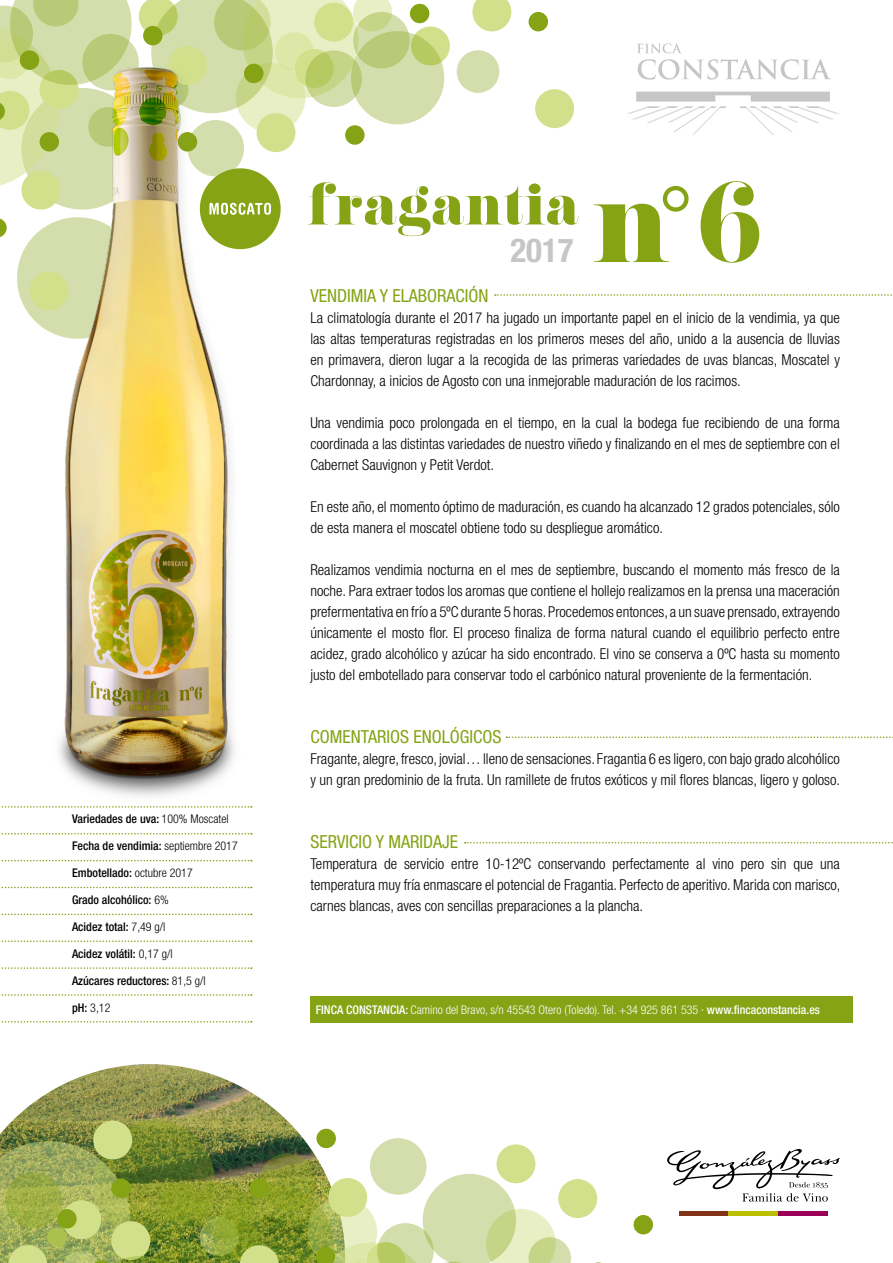
<style>
.page{position:relative;width:893px;height:1263px;background:#fff}
.page>*{position:absolute;margin:0;border:0;box-sizing:border-box;transform-origin:0 0}
.t1{font:109.5px "Pistilli";color:#86a315}
.t2{font:54px "Pistilli";color:#86a315}
.t3{font:700 condensed 33px "Helvetica Neue";color:#c6c6c6}
.t4{font:condensed 18px "Helvetica Neue";color:#86a315}
.t5{font:300 condensed 15px/21px "Helvetica Neue";color:#000;text-align:justify}
.t6{font:500 condensed 12px "Helvetica Neue";color:#000}
.t7{font:300 condensed 12px "Helvetica Neue";color:#fff}
.t8{font:300 condensed 12px "Helvetica Neue";color:#000}
.s1{font-weight:300}
.s2{font-weight:500}
.s3{font-size:90px}
</style>
<div class="page">
<img style="left:0;top:1064px;width:336px;height:77px">
<hr style="left:679px;top:1211px;width:49px;height:4px;background:#813318">
<hr style="left:728px;top:1211px;width:50px;height:4px;background:#bcbe00">
<hr style="left:778px;top:1211px;width:50px;height:4px;background:#9b0058">
<svg style="left:667px;top:1149px;width:173px;height:53px"></svg>
<svg style="left:1px;top:806px;width:251px;height:2px"></svg>
<svg style="left:495px;top:294px;width:397px;height:2px"></svg>
<svg style="left:506px;top:736px;width:387px;height:2px"></svg>
<svg style="left:465px;top:842px;width:428px;height:1px"></svg>
<svg style="left:1px;top:833px;width:251px;height:1px"></svg>
<svg style="left:1px;top:860px;width:251px;height:1px"></svg>
<svg style="left:1px;top:887px;width:251px;height:1px"></svg>
<svg style="left:1px;top:914px;width:251px;height:1px"></svg>
<svg style="left:1px;top:940px;width:251px;height:2px"></svg>
<svg style="left:1px;top:967px;width:251px;height:2px"></svg>
<svg style="left:1px;top:994px;width:251px;height:2px"></svg>
<svg style="left:1px;top:1021px;width:251px;height:1px"></svg>
<svg style="left:627px;top:43px;width:212px;height:92px"></svg>
<svg style="left:261px;top:174px;width:20px;height:70px"></svg>
<div style="left:529px;top:12px;width:19px;height:19px;background:#86a315;border-radius:50%"></div>
<div style="left:257px;top:113px;width:38px;height:39px;background:#d2df8b;border-radius:50%"></div>
<div style="left:411px;top:27px;width:39px;height:38px;background:#d2df8b;border-radius:50%"></div>
<svg style="left:472px;top:0;width:39px;height:31px"></svg>
<div style="left:535px;top:89px;width:39px;height:39px;background:#d2df8b;border-radius:50%"></div>
<div style="left:21px;top:171px;width:39px;height:39px;background:#d2df8b;border-radius:50%"></div>
<svg style="left:236px;top:63px;width:69px;height:70px"></svg>
<svg style="left:139px;top:0;width:253px;height:113px;background:#d7e2a7"></svg>
<svg style="left:351px;top:31px;width:93px;height:93px;background:#d0dba4"></svg>
<svg style="left:353px;top:12px;width:57px;height:57px;background:#c1d087"></svg>
<svg style="left:305px;top:50px;width:57px;height:57px;background:#c4d385"></svg>
<div style="left:457px;top:50px;width:42px;height:43px;background:#d4dead;border-radius:50%"></div>
<svg style="left:0;top:0;width:132px;height:189px;background:#d2dda1"></svg>
<div style="left:20px;top:50px;width:19px;height:20px;background:#86a315;border-radius:50%"></div>
<div style="left:143px;top:26px;width:20px;height:19px;background:#86a315;border-radius:50%"></div>
<div style="left:345px;top:125px;width:20px;height:20px;background:#86a315;border-radius:50%"></div>
<div style="left:410px;top:4px;width:19px;height:19px;background:#86a315;border-radius:50%"></div>
<div style="left:244px;top:64px;width:19px;height:19px;background:#86a315;border-radius:50%"></div>
<div style="left:168px;top:46px;width:39px;height:39px;background:#d2df8b;border-radius:50%"></div>
<div style="left:17px;top:217px;width:122px;height:122px;background:#d4dead;border-radius:50%"></div>
<div style="left:30px;top:272px;width:39px;height:38px;background:#d2df8b;border-radius:50%"></div>
<svg style="left:0;top:218px;width:7px;height:19px"></svg>
<img style="left:38px;top:55px;width:223px;height:741px">
<svg style="left:93px;top:1120px;width:122px;height:122px"></svg>
<div style="left:93px;top:1120px;width:39px;height:39px;background:#d2df8b;border-radius:50%"></div>
<div style="left:634px;top:1215px;width:19px;height:19px;background:#86a315;border-radius:50%"></div>
<img style="left:0;top:1141px;width:571px;height:122px">
<div style="left:558px;top:1179px;width:39px;height:39px;background:#d2df8b;border-radius:50%"></div>
<div style="left:316px;top:1129px;width:20px;height:19px;background:#86a315;border-radius:50%"></div>
<div style="left:310px;top:996px;width:543px;height:26px;background:#86a315"></div>
<p class="t6" style="left:72px;top:812px;width:158px">Variedades de uva: <span class="s1">100% Moscatel</span></p>
<p class="t6" style="left:72px;top:839px;width:167px">Fecha de vendimia: <span class="s1">septiembre 2017</span></p>
<p class="t6" style="left:72px;top:866px;width:122px">Embotellado: <span class="s1">octubre 2017</span></p>
<p class="t6" style="left:72px;top:893px;width:98px">Grado alcohólico: <span class="s1">6%</span></p>
<p class="t6" style="left:72px;top:920px;width:95px">Acidez total: <span class="s1">7,49 g/l</span></p>
<p class="t6" style="left:72px;top:947px;width:102px">Acidez volátil: <span class="s1">0,17 g/l</span></p>
<p class="t6" style="left:72px;top:974px;width:135px">Azúcares reductores: <span class="s1">81,5 g/l</span></p>
<p class="t8" style="left:72px;top:1001px;width:40px"><span class="s2">pH:</span> 3,12</p>
<h2 class="t2" style="left:307px;top:169px;width:273px">fragantia</h2>
<h3 class="t3" style="left:510px;top:230px;width:65px">2017</h3>
<h1 class="t1" style="left:593px;top:150px;width:174px">n<span class="s3">º</span> 6</h1>
<p class="t4" style="left:310px;top:285px;width:180px">VENDIMIA Y ELABORACIÓN</p>
<p class="t5" style="left:310px;top:307px;width:531px">La climatología durante el 2017 ha jugado un importante papel en el inicio de la vendimia, ya que las altas temperaturas registradas en los primeros meses del año, unido a la ausencia de lluvias en primavera, dieron lugar a la recogida de las primeras variedades de uvas blancas, Moscatel y Chardonnay, a inicios de Agosto con una inmejorable maduración de los racimos.</p>
<p class="t5" style="left:310px;top:412px;width:531px">Una vendimia poco prolongada en el tiempo, en la cual la bodega fue recibiendo de una forma coordinada a las distintas variedades de nuestro viñedo y finalizando en el mes de septiembre con el Cabernet Sauvignon y Petit Verdot.</p>
<p class="t5" style="left:310px;top:496px;width:531px">En este año, el momento óptimo de maduración, es cuando ha alcanzado 12 grados potenciales, sólo de esta manera el moscatel obtiene todo su despliegue aromático.</p>
<p class="t5" style="left:310px;top:559px;width:531px">Realizamos vendimia nocturna en el mes de septiembre, buscando el momento más fresco de la noche. Para extraer todos los aromas que contiene el hollejo realizamos en la prensa una maceración prefermentativa en frío a 5ºC durante 5 horas. Procedemos entonces, a un suave prensado, extrayendo únicamente el mosto flor. El proceso finaliza de forma natural cuando el equilibrio perfecto entre acidez, grado alcohólico y azúcar ha sido encontrado. El vino se conserva a 0ºC hasta su momento justo del embotellado para conservar todo el carbónico natural proveniente de la fermentación.</p>
<p class="t4" style="left:310px;top:726px;width:193px">COMENTARIOS ENOLÓGICOS</p>
<p class="t5" style="left:310px;top:748px;width:531px">Fragante, alegre, fresco, jovial… lleno de sensaciones. Fragantia 6 es ligero, con bajo grado alcohólico y un gran predominio de la fruta. Un ramillete de frutos exóticos y mil flores blancas, ligero y goloso.</p>
<p class="t4" style="left:310px;top:831px;width:149px">SERVICIO Y MARIDAJE</p>
<p class="t5" style="left:310px;top:853px;width:531px">Temperatura de servicio entre 10-12ºC conservando perfectamente al vino pero sin que una temperatura muy fría enmascare el potencial de Fragantia. Perfecto de aperitivo. Marida con marisco, carnes blancas, aves con sencillas preparaciones a la plancha.</p>
<p class="t7" style="left:316px;top:1003px;width:506px"><span class="s2">FINCA CONSTANCIA:</span> Camino del Bravo, s/n 45543 Otero (Toledo). Tel. +34 925 861 535 · <span class="s2">www.fincaconstancia.es</span></p>
</div>
